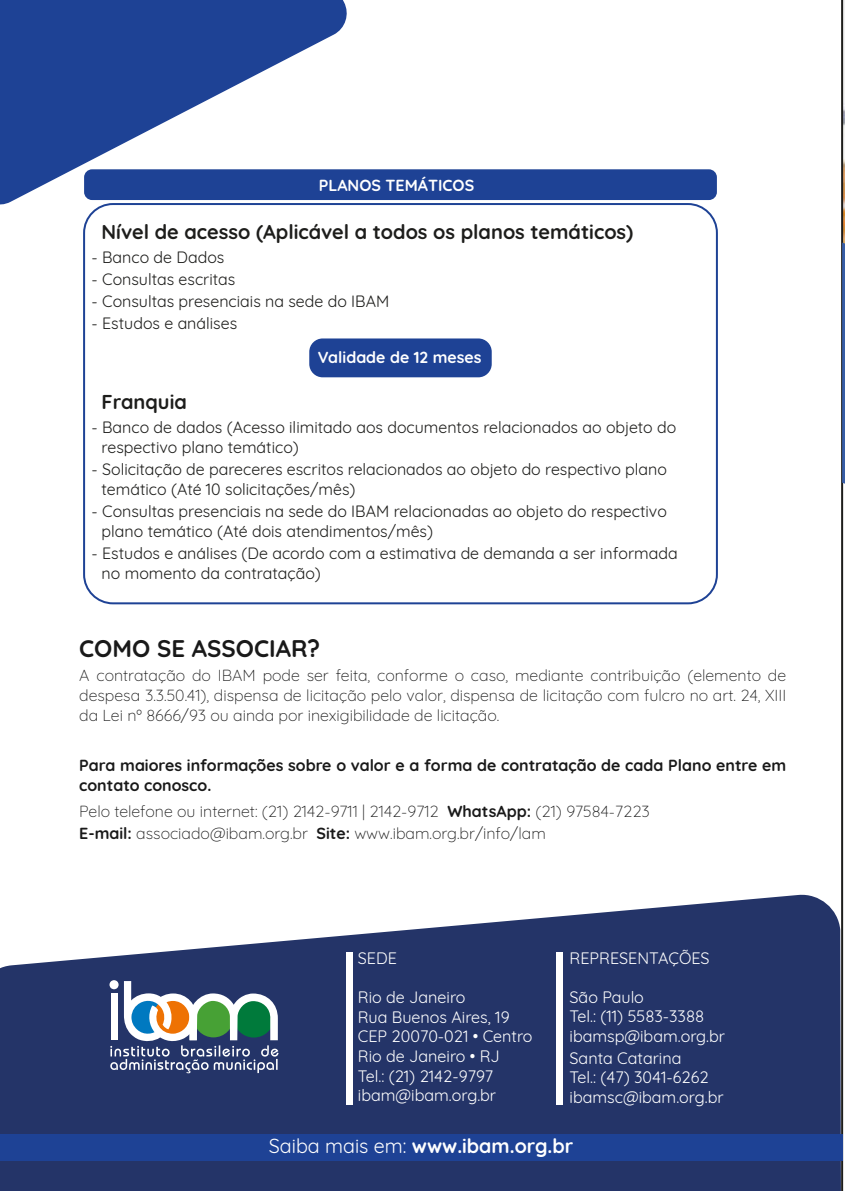
<style>
.page{position:relative;width:845px;height:1191px;background:#fff}
.page>*{position:absolute;margin:0;border:0;box-sizing:border-box;transform-origin:0 0}
.t1{font:700 24px "Quicksand";color:#191919}
.t2{font:700 20px "Quicksand";color:#1d1d1b}
.t3{font:700 19.8px "Quicksand";color:#fff}
.t4{font:16.2px/19.8px "Quicksand";color:#fff}
.t5{font:16px/20px "Quicksand";color:#1d1d1b}
.t6{font:300 16px/20px "Quicksand";color:#191919;text-align:justify}
.t7{font:700 16px/20px "Quicksand";color:#191919}
.t8{font:700 16px "Quicksand";color:#fff}
.s1{font-weight:700}
.s2{font-weight:400}
</style>
<div class="page">
<img style="left:843px;top:0;width:2px;height:242px">
<hr style="left:841px;top:0;width:2px;height:1191px;background:#1d1d1b">
<svg style="left:0;top:893px;width:844px;height:298px;background:#44517e"></svg>
<div style="left:0;top:1134px;width:842px;height:26px;background:#1e4295"></div>
<svg style="left:109px;top:980px;width:169px;height:93px"></svg>
<div style="left:556px;top:951px;width:6px;height:153px;background:#fff"></div>
<div style="left:346px;top:951px;width:6px;height:153px;background:#fff"></div>
<svg style="left:0;top:0;width:350px;height:208px;fill:#1e4295"></svg>
<div style="left:309px;top:338px;width:183px;height:39px;background:#1e4295;border-radius:13px"></div>
<svg style="left:842px;top:242px;width:3px;height:424px"></svg>
<div style="left:84px;top:169px;width:633px;height:31px;background:#1e4295;border-radius:8px"></div>
<div style="left:83px;top:203px;width:635px;height:401px;border:2px solid #1e4295;border-radius:29px"></div>
<p class="t8" style="left:319px;top:172px;width:157px">PLANOS TEMÁTICOS</p>
<p class="t2" style="left:102px;top:215px;width:533px">Nível de acesso (Aplicável a todos os planos temáticos)</p>
<p class="t5" style="left:92px;top:246px;width:134px">- Banco de Dados</p>
<p class="t5" style="left:92px;top:268px;width:145px">- Consultas escritas</p>
<p class="t5" style="left:92px;top:290px;width:299px">- Consultas presenciais na sede do IBAM</p>
<p class="t5" style="left:92px;top:312px;width:147px">- Estudos e análises</p>
<p class="t8" style="left:318px;top:344px;width:165px">Validade de 12 meses</p>
<p class="t2" style="left:102px;top:385px;width:87px">Franquia</p>
<p class="t5" style="left:102px;top:416px;width:576px;text-indent:-10px">- Banco de dados (Acesso ilimitado aos documentos relacionados ao objeto do respectivo plano temático)</p>
<p class="t5" style="left:102px;top:458px;width:567px;text-indent:-10px">- Solicitação de pareceres escritos relacionados ao objeto do respectivo plano temático (Até 10 solicitações/mês)</p>
<p class="t5" style="left:102px;top:500px;width:567px;text-indent:-10px">- Consultas presenciais na sede do IBAM relacionadas ao objeto do respectivo plano temático (Até dois atendimentos/mês)</p>
<p class="t5" style="left:102px;top:542px;width:577px;text-indent:-10px">- Estudos e análises (De acordo com a estimativa de demanda a ser informada no momento da contratação)</p>
<h1 class="t1" style="left:79px;top:628px;width:242px">COMO SE ASSOCIAR?</h1>
<p class="t6" style="left:79px;top:663px;width:708px">A contratação do IBAM pode ser feita, conforme o caso, mediante contribuição (elemento de despesa 3.3.50.41), dispensa de licitação pelo valor, dispensa de licitação com fulcro no art. 24, XIII da Lei nº 8666/93 ou ainda por inexigibilidade de licitação.</p>
<p class="t7" style="left:79px;top:753px;width:708px">Para maiores informações sobre o valor e a forma de contratação de cada Plano entre em contato conosco.</p>
<p class="t6" style="left:79px;top:798px;width:572px;line-height:22px">Pelo telefone ou internet: (21) 2142-9711 | 2142-9712 <span class="s1">WhatsApp:</span> (21) 97584-7223<br><span class="s1">E-mail:</span> associado@ibam.org.br <span class="s1">Site:</span> www.ibam.org.br/info/lam</p>
<p class="t4" style="left:358px;top:946px;width:41px">SEDE</p>
<p class="t4" style="left:358px;top:985px;width:176px">Rio de Janeiro<br>Rua Buenos Aires, 19<br>CEP 20070-021 • Centro<br>Rio de Janeiro • RJ<br>Tel.: (21) 2142-9797 ibam@ibam.org.br</p>
<p class="t4" style="left:569px;top:946px;width:142px">REPRESENTAÇÕES</p>
<p class="t4" style="left:569px;top:985px;width:157px">São Paulo<br>Tel.: (11) 5583-3388 ibamsp@ibam.org.br</p>
<p class="t4" style="left:569px;top:1046px;width:156px">Santa Catarina<br>Tel.: (47) 3041-6262 ibamsc@ibam.org.br</p>
<p class="t3" style="left:269px;top:1129px;width:306px"><span class="s2">Saiba mais em:</span> www.ibam.org.br</p>
</div>
